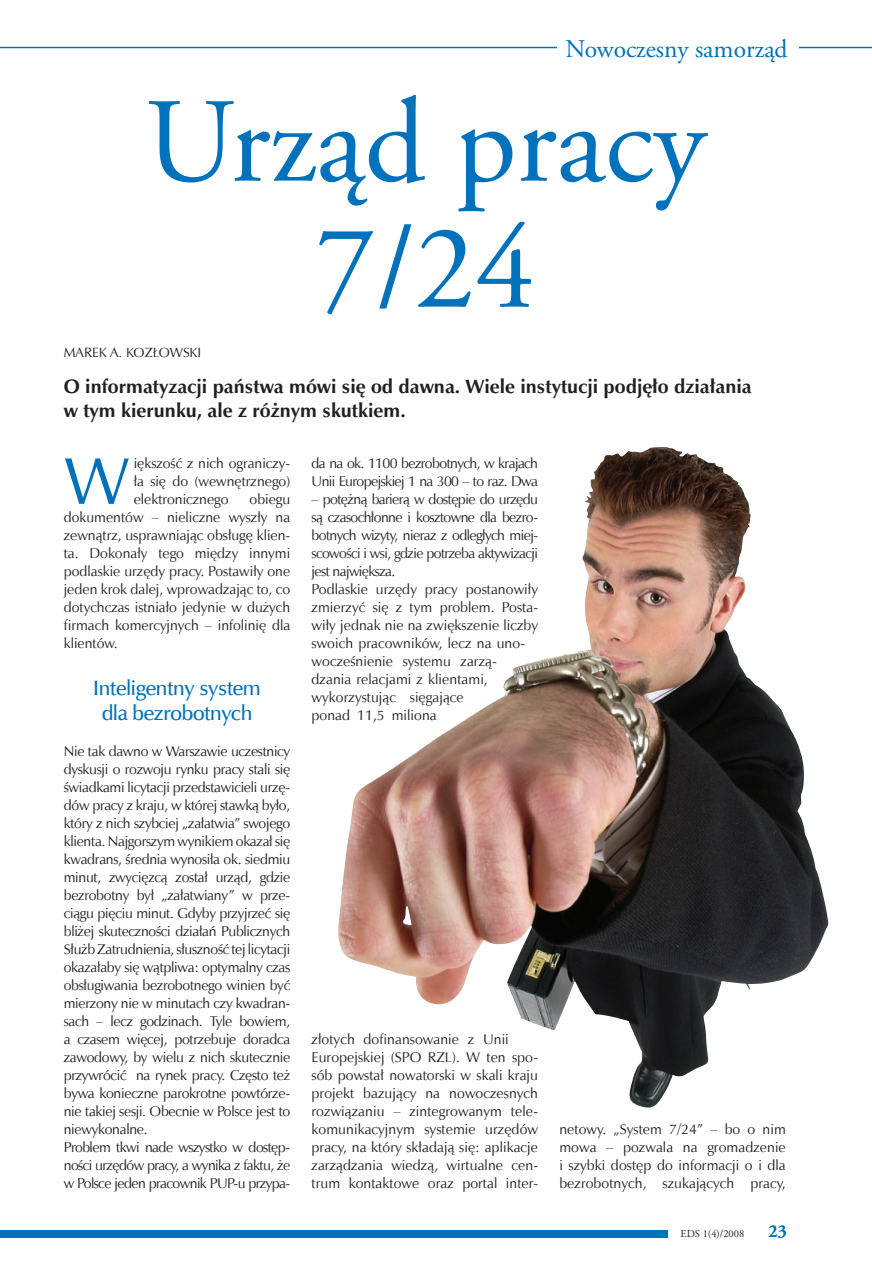
<style>
.page{position:relative;width:872px;height:1263px;background:#fff}
.page>*{position:absolute;margin:0;border:0;box-sizing:border-box;transform-origin:0 0}
.t1{font:120px/126px "Adobe Garamond Pro";color:#0071bb;text-align:center}
.t2{font:67.05px "Zapf Humnst EU";color:#0071bb}
.t3{font:25.5px "Adobe Garamond Pro";color:#0071bb}
.t4{font:21px/25.2px "Zapf Humnst Dm EU";letter-spacing:-.02em;color:#0071bb;text-align:center}
.t5{font:700 19.5px/24px "Zapf Humnst EU";color:#231f20}
.t6{font:600 18px "Adobe Garamond Pro";color:#0071bb}
.t7{font:14.25px/18px "Zapf Humnst EU";letter-spacing:-.02em;color:#231f20;text-align:justify}
.t8{font:14.25px/18px "Zapf Humnst EU";letter-spacing:.005em;color:#231f20}
.t9{font:14.25px/18px "Zapf Humnst EU";letter-spacing:-.04em;color:#231f20}
.t10{font:13.5px "Zapf Humnst EU";color:#231f20}
.t11{font:10.5px "Adobe Garamond Pro";color:#231f20}
</style>
<div class="page">
<hr style="left:0;top:47px;width:872px;height:1px;background:#0071bb">
<div style="left:557px;top:38px;width:242px;height:19px;background:#fff"></div>
<div style="left:0;top:1230px;width:668px;height:7px;background:#0071bb"></div>
<img style="left:338px;top:460px;width:490px;height:648px">
<p class="t3" style="left:565px;top:33px;width:223px">Nowoczesny samorząd</p>
<p class="t1" style="left:145px;top:84px;width:562px">Urząd pracy<br>7/24</p>
<p class="t10" style="left:64px;top:344px;width:72px">Mare k A. Koz</p>
<p class="t10" style="left:153px;top:344px;width:17px">łows</p>
<p class="t10" style="left:190px;top:344px;width:13px">ki</p>
<p class="t5" style="left:64px;top:376px;width:689px">O informatyzacji państwa mówi się od dawna. Wiele instytucji podjęło działania w tym kierunku, ale z różnym skutkiem.</p>
<p class="t2" style="left:64px;top:439px;width:67px">W</p>
<p class="t7" style="left:134px;top:455px;width:158px">iększość z nich ograniczy&shy;ła się do (wewnętrznego) elektronicznego</p>
<p class="t7" style="left:64px;top:491px;width:228px;text-indent:186px">obiegu dokumentów – nieliczne wyszły na zewnątrz, usprawniając obsługę klien&shy;ta. Dokonały tego między innymi podlaskie urzędy pracy. Postawiły one jeden krok dalej, wprowadzając to, co dotychczas istniało jedynie w dużych firmach komercyjnych – infolinię dla klientów.</p>
<p class="t4" style="left:93px;top:675px;width:169px">Inteligentny system dla bezrobotnych</p>
<p class="t7" style="left:64px;top:743px;width:228px;text-align:left">Nie tak dawno w Warszawie uczestnicy dyskusji o rozwoju rynku pracy stali się świadkami licytacji przedstawicieli urzę&shy;dów pracy z kraju, w której stawką było, który z nich szybciej „załatwia” swojego klienta. Najgorszym wynikiem okazał się kwadrans, średnia wynosiła ok. siedmiu minut, zwycięzcą został urząd, gdzie bezrobotny był „załatwiany” w prze&shy;ciągu pięciu minut. Gdyby przyjrzeć się bliżej skuteczności działań Publicznych Służb Zatrudnienia, słuszność tej licytacji okazałaby się wątpliwa: optymalny czas obsługiwania bezrobotnego winien być mierzony nie w minutach czy kwadran&shy;sach – lecz godzinach. Tyle bowiem, a czasem więcej, potrzebuje doradca zawodowy, by wielu z nich skutecznie przywrócić na rynek pracy. Często też bywa konieczne parokrotne powtórze&shy;nie takiej sesji. Obecnie w Polsce jest to niewykonalne.<br>Problem tkwi nade wszystko w dostęp&shy;ności urzędów pracy, a wynika z faktu, że w Polsce jeden pracownik PUP-u przypa-</p>
<p class="t9" style="left:311px;top:455px;width:228px">da na ok. 1100 bezrobotnych, w krajach<br>Unii Europejskiej 1 na 300 – to raz. Dwa</p>
<p class="t8" style="left:311px;top:491px;width:228px">– potężną barierą w dostępie do urzędu są czasochłonne i kosztowne dla bezro&shy;botnych wizyty, nieraz z odległych miej&shy;scowości i wsi, gdzie potrzeba aktywizacji jest największa.<br>Podlaskie urzędy pracy postanowiły zmierzyć się z tym problem. Posta&shy;wiły jednak nie na zwiększenie liczby swoich pracowników, lecz na uno&shy;wocześnienie systemu zarzą&shy;dzania relacjami z klientami, wykorzystując sięgające<br>ponad 11,5 miliona</p>
<p class="t8" style="left:311px;top:1031px;width:228px">złotych dofinansowanie z Unii Europejskiej (SPO RZL). W ten spo&shy;sób powstał nowatorski w skali kraju projekt bazujący na nowoczesnych rozwiązaniu – zintegrowanym tele&shy;komunikacyjnym systemie urzędów pracy, na który składają się: aplikacje zarządzania wiedzą, wirtualne cen&shy;trum kontaktowe oraz portal inter-</p>
<p class="t7" style="left:559px;top:1121px;width:228px">netowy. „System 7/24” – bo o nim mowa – pozwala na gromadzenie i szybki dostęp do informacji o i dla bezrobotnych, szukających pracy,</p>
<p class="t6" style="left:768px;top:1221px;width:20px">23</p>
<p class="t11" style="left:680px;top:1228px;width:65px">EDS 1(4)/2008</p>
</div>
